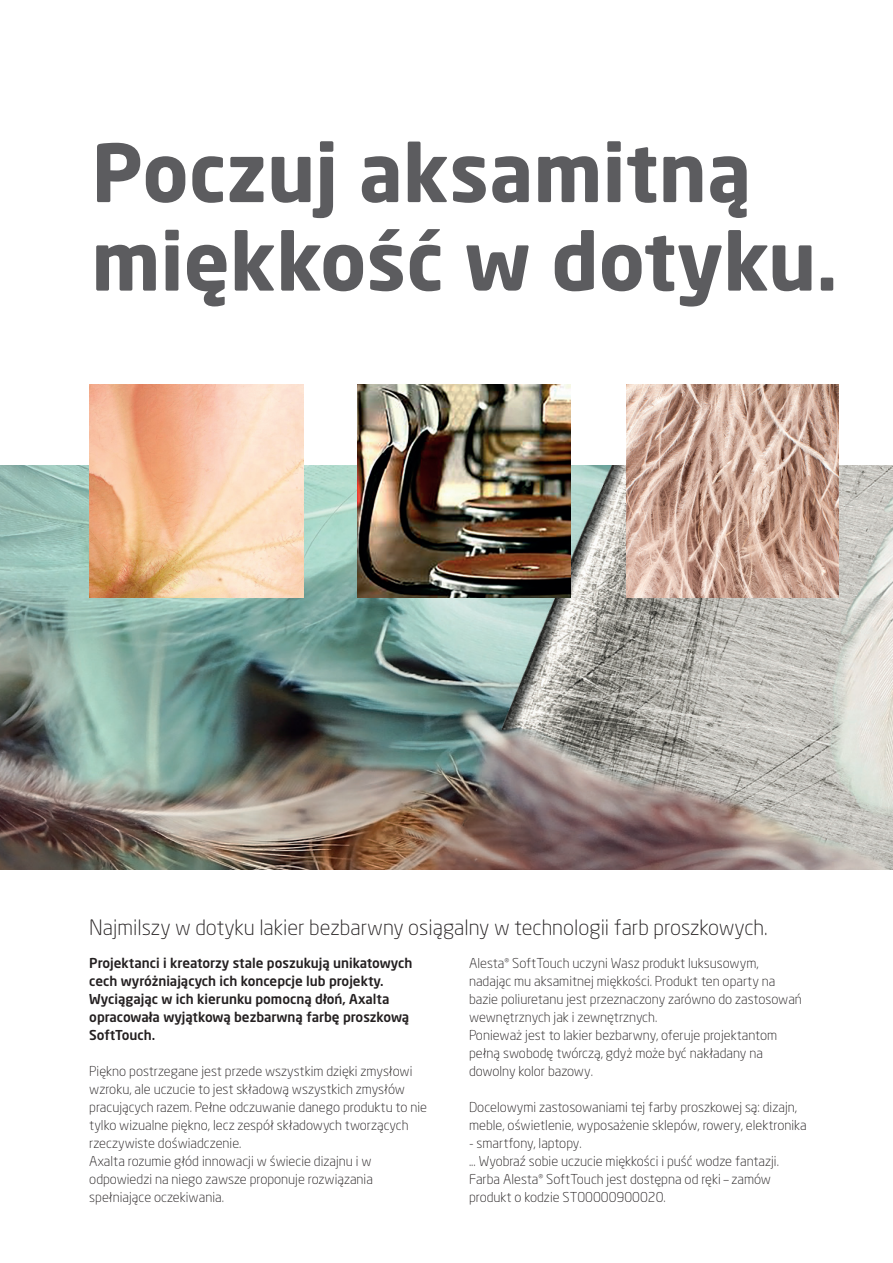
<style>
.page{position:relative;width:893px;height:1263px;background:#fff}
.page>*{position:absolute;margin:0;border:0;box-sizing:border-box;transform-origin:0 0}
.t1{font:700 78.9px/88.5px "Neo Sans Pro";color:#5c5c5f}
.t2{font:300 21px "Neo Sans Pro";color:#231f20}
.t3{font:300 13.5px/18px "Neo Sans Pro";color:#231f20}
.t4{font:500 13.5px/18px "Neo Sans Pro";color:#231f20}
</style>
<div class="page">
<img style="left:0;top:466px;width:893px;height:404px">
<img style="left:626px;top:385px;width:213px;height:212px">
<img style="left:358px;top:385px;width:212px;height:212px">
<img style="left:89px;top:385px;width:214px;height:212px">
<h1 class="t1" style="left:91px;top:126px;width:748px">Poczuj aksamitną miękkość w dotyku.</h1>
<h2 class="t2" style="left:89px;top:914px;width:680px">Najmilszy w dotyku lakier bezbarwny osiągalny w technologii farb proszkowych.</h2>
<p class="t4" style="left:89px;top:954px;width:325px">Projektanci i kreatorzy stale poszukują unikatowych cech wyróżniających ich koncepcje lub projekty.<br>Wyciągając w ich kierunku pomocną dłoń, Axalta opracowała wyjątkową bezbarwną farbę proszkową SoftTouch.</p>
<p class="t3" style="left:89px;top:1062px;width:339px">Piękno postrzegane jest przede wszystkim dzięki zmysłowi wzroku, ale uczucie to jest składową wszystkich zmysłów pracujących razem. Pełne odczuwanie danego produktu to nie tylko wizualne piękno, lecz zespół składowych tworzących rzeczywiste doświadczenie.<br>Axalta rozumie głód innowacji w świecie dizajnu i w odpowiedzi na niego zawsze proponuje rozwiązania spełniające oczekiwania.</p>
<p class="t3" style="left:469px;top:954px;width:334px">Alesta<sup>®</sup> SoftTouch uczyni Wasz produkt luksusowym, nadając mu aksamitnej miękkości. Produkt ten oparty na bazie poliuretanu jest przeznaczony zarówno do zastosowań wewnętrznych jak i zewnętrznych.<br>Ponieważ jest to lakier bezbarwny, oferuje projektantom pełną swobodę twórczą, gdyż może być nakładany na dowolny kolor bazowy.</p>
<p class="t3" style="left:469px;top:1098px;width:339px">Docelowymi zastosowaniami tej farby proszkowej są: dizajn, meble, oświetlenie, wyposażenie sklepów, rowery, elektronika</p>
<p class="t3" style="left:469px;top:1134px;width:311px">- smartfony, laptopy.<br>... Wyobraź sobie uczucie miękkości i puść wodze fantazji.<br>Farba Alesta<sup>®</sup> SoftTouch jest dostępna od ręki – zamów produkt o kodzie ST00000900020.</p>
</div>
